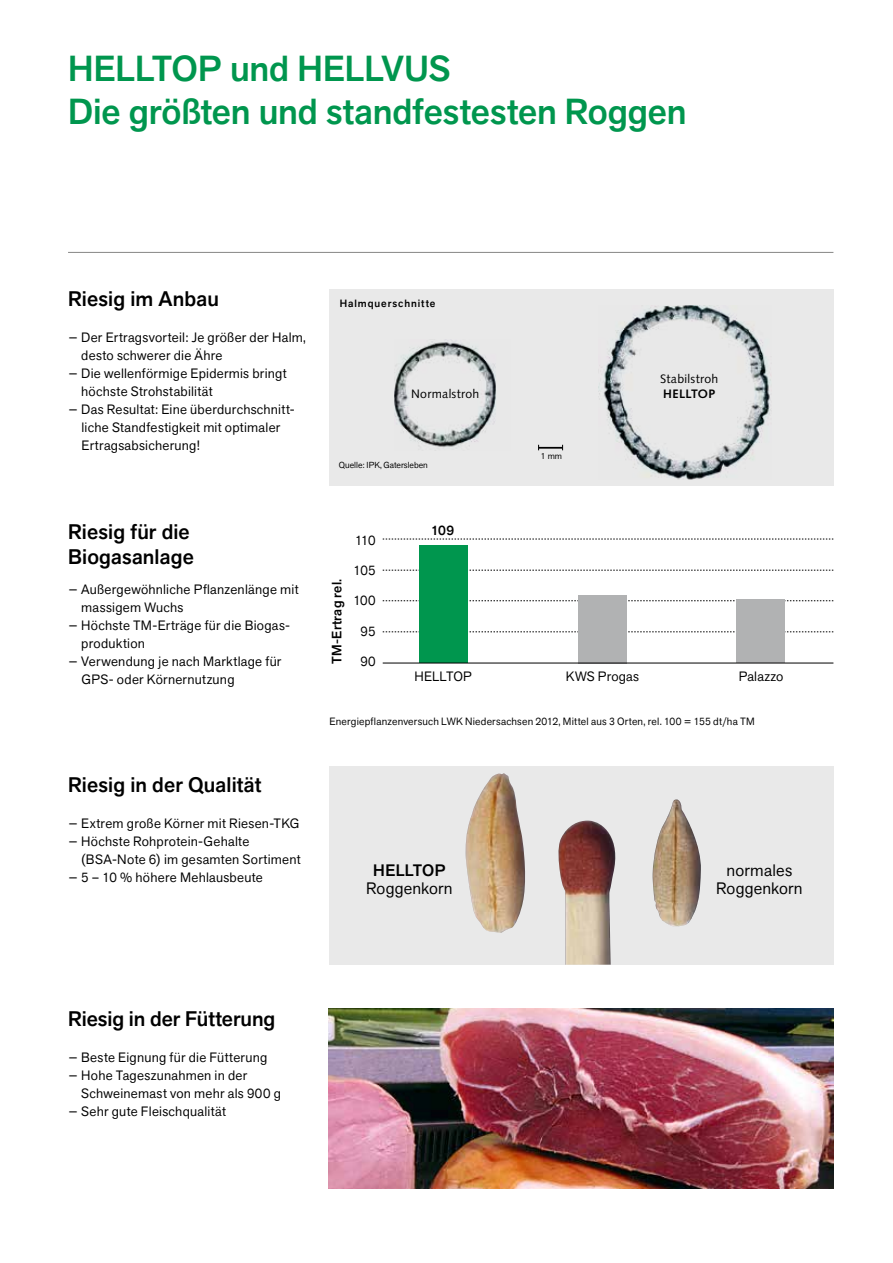
<style>
.page{position:relative;width:893px;height:1263px;background:#fff}
.page>*{position:absolute;margin:0;border:0;box-sizing:border-box;transform-origin:0 0}
.t1{font:500 36px/43.2px "Akzid Grtsk Next";letter-spacing:-.005em;color:#00964e}
.t2{font:500 21px/25.2px "Akzid Grtsk Next";letter-spacing:.005em;color:#000}
.t3{font:16.5px/18px "Akzid Grtsk Next";letter-spacing:.01em;color:#000;text-align:center}
.t4{font:500 16.5px "Akzid Grtsk Next";letter-spacing:.015em;color:#000}
.t5{font:13.5px/18px "Akzid Grtsk Next";letter-spacing:.02em;color:#000}
.t6{font:500 13.5px "Akzid Grtsk Next";letter-spacing:.015em;color:#000}
.t7{font:12.3px "Syntax LT Std";letter-spacing:.025em;color:#000}
.t8{font:700 12.3px "Syntax LT Std";letter-spacing:.025em;color:#000}
.t9{font:10.5px "Akzid Grtsk Next";letter-spacing:.02em;color:#000}
.t10{font:500 10.5px "Akzid Grtsk Next";letter-spacing:.09em;color:#000}
.t11{font:8.7px "Akzid Grtsk Next";color:#000}
</style>
<div class="page">
<div style="left:329px;top:289px;width:504px;height:197px;background:#e9e9e9"></div>
<hr style="left:538px;top:447px;width:25px;height:2px;background:#000">
<img style="left:598px;top:306px;width:173px;height:173px">
<img style="left:394px;top:339px;width:102px;height:110px">
<hr style="left:68px;top:252px;width:765px;height:1px;background:#878786">
<img style="left:329px;top:1008px;width:504px;height:180px">
<div style="left:329px;top:767px;width:504px;height:198px;background:#e9e9e9"></div>
<img style="left:465px;top:773px;width:236px;height:192px">
<svg style="left:383px;top:631px;width:450px;height:1px"></svg>
<svg style="left:383px;top:600px;width:450px;height:1px"></svg>
<svg style="left:383px;top:570px;width:450px;height:1px"></svg>
<svg style="left:383px;top:539px;width:450px;height:1px"></svg>
<div style="left:419px;top:545px;width:49px;height:118px;background:#00964e"></div>
<div style="left:578px;top:595px;width:48px;height:68px;background:#b1b2b3"></div>
<div style="left:737px;top:599px;width:48px;height:64px;background:#b1b2b3"></div>
<hr style="left:383px;top:663px;width:450px;height:1px;background:#000">
<h1 class="t1" style="left:68px;top:47px;width:620px">HELLTOP und HELLVUS<br>Die größten und standfestesten Roggen</h1>
<h2 class="t2" style="left:68px;top:286px;width:152px">Riesig im Anbau</h2>
<p class="t5" style="left:68px;top:328px;width:239px">− Der Ertragsvorteil: Je größer der Halm,</p>
<p class="t5" style="left:81px;top:346px;width:143px">desto schwerer die Ähre</p>
<p class="t5" style="left:68px;top:364px;width:220px">− Die wellenförmige Epidermis bringt</p>
<p class="t5" style="left:81px;top:382px;width:133px">höchste Strohstabilität</p>
<p class="t5" style="left:68px;top:400px;width:228px">− Das Resultat: Eine überdurchschnitt-</p>
<p class="t5" style="left:82px;top:418px;width:200px">liche Standfestigkeit mit optimaler</p>
<p class="t5" style="left:82px;top:436px;width:120px">Ertragsabsicherung!</p>
<h2 class="t2" style="left:68px;top:519px;width:127px">Riesig für die<br>Biogasanlage</h2>
<p class="t5" style="left:68px;top:580px;width:232px">− Außergewöhnliche Pflanzenlänge mit</p>
<p class="t5" style="left:81px;top:598px;width:104px">massigem Wuchs</p>
<p class="t5" style="left:68px;top:616px;width:223px">− Höchste TM-Erträge für die Biogas-</p>
<p class="t5" style="left:81px;top:634px;width:65px">produktion</p>
<p class="t5" style="left:68px;top:652px;width:215px">− Verwendung je nach Marktlage für</p>
<p class="t5" style="left:82px;top:670px;width:155px">GPS- oder Körnernutzung</p>
<p class="t10" style="left:340px;top:296px;width:97px">Halmquerschnitte</p>
<p class="t7" style="left:660px;top:371px;width:59px">Stabilstroh</p>
<p class="t7" style="left:411px;top:387px;width:70px">Normalstroh</p>
<p class="t8" style="left:663px;top:387px;width:53px">HELLTOP</p>
<p class="t11" style="left:339px;top:459px;width:91px">Quelle: IPK, Gatersleben</p>
<p class="t6" style="left:328px;top:664px;width:86px;rotate:-90deg">TM-Ertrag rel.</p>
<p class="t5" style="left:355px;top:531px;width:22px">110</p>
<p class="t5" style="left:354px;top:561px;width:23px">105</p>
<p class="t5" style="left:353px;top:591px;width:24px">100</p>
<p class="t5" style="left:361px;top:622px;width:17px">95</p>
<p class="t5" style="left:360px;top:652px;width:17px">90</p>
<p class="t6" style="left:431px;top:521px;width:25px">109</p>
<p class="t11" style="left:541px;top:451px;width:23px">1 mm</p>
<p class="t5" style="left:414px;top:668px;width:59px">HELLTOP</p>
<p class="t5" style="left:566px;top:668px;width:75px">KWS Progas</p>
<p class="t5" style="left:739px;top:668px;width:46px">Palazzo</p>
<p class="t9" style="left:330px;top:715px;width:427px">Energiepflanzenversuch LWK Niedersachsen 2012, Mittel aus 3 Orten, rel. 100 = 155 dt/ha TM</p>
<h2 class="t2" style="left:68px;top:772px;width:195px">Riesig in der Qualität</h2>
<p class="t5" style="left:68px;top:814px;width:233px">− Extrem große Körner mit Riesen-TKG − Höchste Rohprotein-Gehalte</p>
<p class="t5" style="left:68px;top:850px;width:234px;text-indent:13px">(BSA-Note 6) im gesamten Sortiment − 5 – 10 % höhere Mehlausbeute</p>
<p class="t4" style="left:373px;top:859px;width:74px">HELLTOP</p>
<p class="t3" style="left:366px;top:879px;width:88px">Roggenkorn</p>
<h2 class="t2" style="left:68px;top:1006px;width:209px">Riesig in der Fütterung</h2>
<p class="t5" style="left:68px;top:1048px;width:201px">− Beste Eignung für die Fütterung − Hohe Tageszunahmen in der</p>
<p class="t5" style="left:68px;top:1084px;width:214px;text-indent:13px">Schweinemast von mehr als 900 g − Sehr gute Fleischqualität</p>
<p class="t3" style="left:716px;top:861px;width:88px">normales<br>Roggenkorn</p>
</div>
